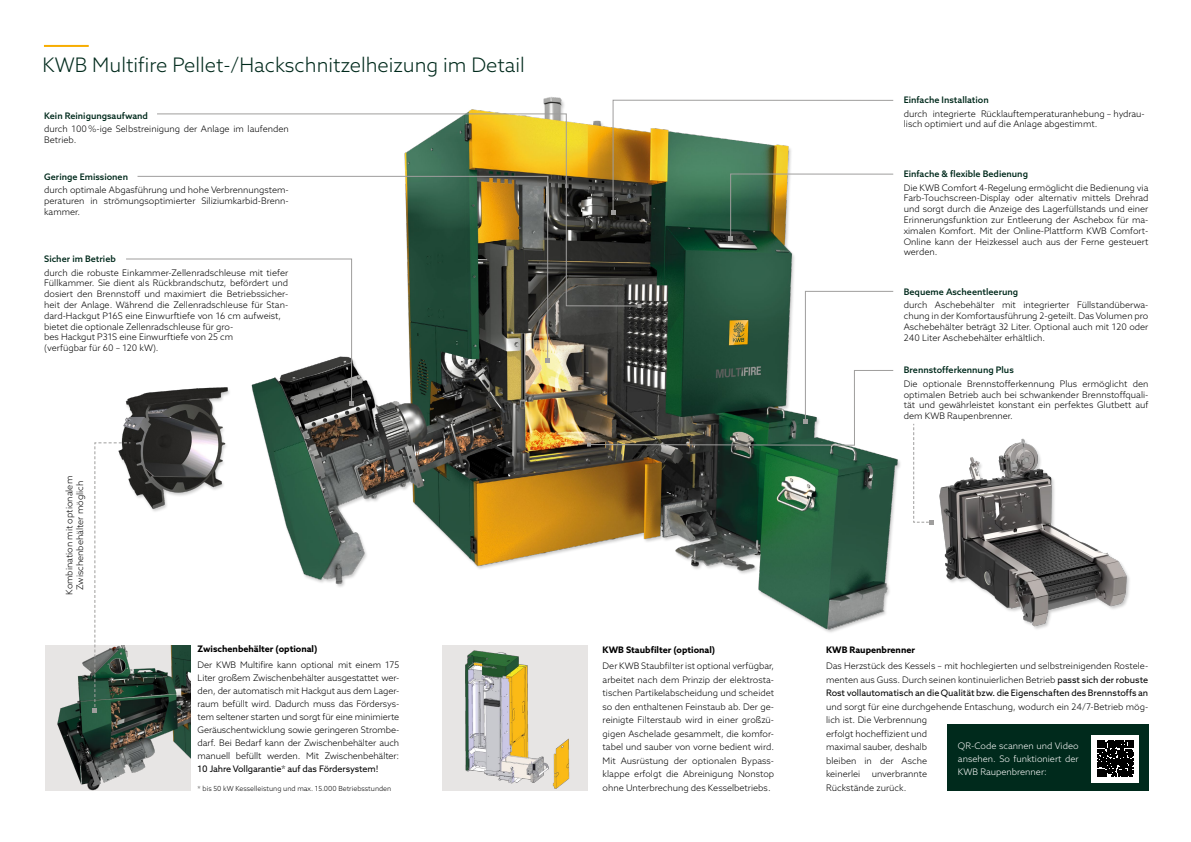
<style>
.page{position:relative;width:1191px;height:842px;background:#fff}
.page>*{position:absolute;margin:0;border:0;box-sizing:border-box;transform-origin:0 0}
.t1{font:300 20px "Azo Sans";color:#002a1c}
.t2{font:300 9px/10.8px "Azo Sans";color:#000;text-align:justify}
.t3{font:500 9px "Azo Sans";color:#002a1c}
.t4{font:700 9px "Azo Sans";color:#000}
.t5{font:300 9px/13px "Azo Sans";color:#fff;text-align:justify}
.t6{font:9px "Azo Sans";letter-spacing:-.01em;color:#000}
.t7{font:300 7px "Azo Sans";color:#000}
.s1{font-weight:400}
</style>
<div class="page">
<div style="left:442px;top:645px;width:146px;height:146px;background:#e7e5e4"></div>
<div style="left:45px;top:645px;width:146px;height:146px;background:#e7e5e4"></div>
<hr style="left:44px;top:45px;width:45px;height:2px;background:#f7ad00">
<img style="left:256px;top:97px;width:644px;height:536px">
<img style="left:121px;top:406px;width:105px;height:106px">
<div style="left:946px;top:725px;width:202px;height:66px;background:#002a1c"></div>
<div style="left:1091px;top:735px;width:47px;height:47px;background:#fff"></div>
<svg style="left:1097px;top:740px;width:36px;height:37px"></svg>
<img style="left:57px;top:645px;width:134px;height:146px">
<img style="left:929px;top:438px;width:201px;height:191px">
<img style="left:465px;top:650px;width:105px;height:139px">
<svg style="left:93px;top:442px;width:38px;height:270px"></svg>
<svg style="left:611px;top:99px;width:283px;height:142px"></svg>
<svg style="left:125px;top:258px;width:228px;height:148px"></svg>
<svg style="left:136px;top:175px;width:412px;height:187px"></svg>
<svg style="left:545px;top:359px;width:4px;height:4px"></svg>
<svg style="left:156px;top:113px;width:484px;height:194px"></svg>
<svg style="left:587px;top:290px;width:307px;height:157px"></svg>
<svg style="left:913px;top:423px;width:21px;height:101px"></svg>
<h1 class="t1" style="left:43px;top:52px;width:484px">KWB Multifire Pellet-/Hackschnitzelheizung im Detail</h1>
<p class="t3" style="left:44px;top:109px;width:105px">Kein Reinigungsaufwand</p>
<p class="t2" style="left:44px;top:124px;width:246px">durch 100%-ige Selbstreinigung der Anlage im laufenden<br>Betrieb.</p>
<p class="t3" style="left:44px;top:171px;width:85px">Geringe Emissionen</p>
<p class="t2" style="left:44px;top:185px;width:246px">durch optimale Abgasführung und hohe Verbrennungstem&shy;peraturen in strömungsoptimierter Siliziumkarbid-Brenn&shy;kammer.</p>
<p class="t3" style="left:44px;top:253px;width:73px">Sicher im Betrieb</p>
<p class="t2" style="left:44px;top:267px;width:245px;text-align:left">durch die robuste Einkammer-Zellenradschleuse mit tiefer Füllkammer. Sie dient als Rückbrandschutz, befördert und dosiert den Brennstoff und maximiert die Betriebssicher&shy;heit der Anlage. Während die Zellenradschleuse für Stan&shy;dard-Hackgut P16S eine Einwurftiefe von 16 cm aufweist, bietet die optionale Zellenradschleuse für gro-<br>bes Hackgut P31S eine Einwurftiefe von 25 cm<br>(verfügbar für 60 – 120 kW).</p>
<p class="t2" style="left:64px;top:595px;width:120px;text-align:center;rotate:-90deg">Kombination mit optionalem<br>Zwischenbehälter möglich</p>
<p class="t4" style="left:198px;top:643px;width:121px">Zwischenbehälter (optional)</p>
<p class="t2" style="left:198px;top:658px;width:203px;line-height:13px">Der KWB Multifire kann optional mit einem 175<br>Liter großem Zwischenbehälter ausgestattet wer&shy;den, der automatisch mit Hackgut aus dem Lager&shy;raum befüllt wird. Dadurch muss das Fördersys&shy;tem seltener starten und sorgt für eine minimierte Geräuschentwicklung sowie geringeren Strombe&shy;darf. Bei Bedarf kann der Zwischenbehälter auch manuell befüllt werden. Mit Zwischenbehälter:</p>
<p class="t6" style="left:198px;top:763px;width:182px">10 Jahre Vollgarantie* auf das Fördersystem!</p>
<p class="t7" style="left:198px;top:784px;width:195px">* bis 50 kW Kesselleistung und max. 15.000 Betriebsstunden</p>
<p class="t3" style="left:903px;top:94px;width:86px">Einfache Installation</p>
<p class="t2" style="left:903px;top:108px;width:242px">durch integrierte Rücklauftemperaturanhebung – hydrau&shy;lisch optimiert und auf die Anlage abgestimmt.</p>
<p class="t3" style="left:903px;top:168px;width:126px">Einfache &amp; flexible Bedienung</p>
<p class="t2" style="left:903px;top:182px;width:246px">Die KWB Comfort 4-Regelung ermöglicht die Bedienung via Farb-Touchscreen-Display oder alternativ mittels Drehrad und sorgt durch die Anzeige des Lagerfüllstands und einer Erinnerungsfunktion zur Entleerung der Aschebox für ma&shy;ximalen Komfort. Mit der Online-Plattform KWB Comfort-Online kann der Heizkessel auch aus der Ferne gesteuert werden.</p>
<p class="t3" style="left:903px;top:285px;width:116px">Bequeme Ascheentleerung</p>
<p class="t2" style="left:903px;top:299px;width:246px">durch Aschebehälter mit integrierter Füllstandüberwa&shy;chung in der Komfortausführung 2-geteilt. Das Volumen pro Aschebehälter beträgt 32 Liter. Optional auch mit 120 oder 240 Liter Aschebehälter erhältlich.</p>
<p class="t3" style="left:903px;top:364px;width:112px">Brennstofferkennung Plus</p>
<p class="t2" style="left:903px;top:378px;width:246px">Die optionale Brennstofferkennung Plus ermöglicht den optimalen Betrieb auch bei schwankender Brennstoffquali&shy;tät und gewährleistet konstant ein perfektes Glutbett auf dem KWB Raupenbrenner.</p>
<p class="t4" style="left:602px;top:644px;width:114px">KWB Staubfilter (optional)</p>
<p class="t2" style="left:602px;top:659px;width:173px;line-height:13.5px">Der KWB Staubfilter ist optional verfügbar, arbeitet nach dem Prinzip der elektrosta&shy;tischen Partikelabscheidung und scheidet so den enthaltenen Feinstaub ab. Der ge&shy;reinigte Filterstaub wird in einer großzü&shy;gigen Aschelade gesammelt, die komfor&shy;tabel und sauber von vorne bedient wird.<br>Mit Ausrüstung der optionalen Bypass&shy;klappe erfolgt die Abreinigung Nonstop ohne Unterbrechung des Kesselbetriebs.</p>
<p class="t4" style="left:826px;top:644px;width:90px">KWB Raupenbrenner</p>
<p class="t2" style="left:826px;top:659px;width:324px;line-height:13.5px">Das Herzstück des Kessels – mit hochlegierten und selbstreinigenden Rostele&shy;menten aus Guss. Durch seinen kontinuierlichen Betrieb <span class="s1">passt sich der robuste Rost vollautomatisch an die Qualität bzw. die Eigenschaften des Brennstoffs an</span></p>
<p class="t2" style="left:826px;top:700px;width:324px;line-height:13.5px;text-align:left">und sorgt für eine durchgehende Entaschung, wodurch ein 24/7-Betrieb mög&shy;lich ist. Die Verbrennung<br>erfolgt hocheffizient und<br>maximal sauber, deshalb<br>bleiben in der Asche<br>keinerlei</p>
<p class="t5" style="left:958px;top:739px;width:122px">QR-Code scannen und Video ansehen. So funktioniert der KWB Raupenbrenner:</p>
<p class="t2" style="left:826px;top:767px;width:102px;line-height:13.5px;text-indent:46px">unverbrannte<br>Rückstände zurück.</p>
</div>
